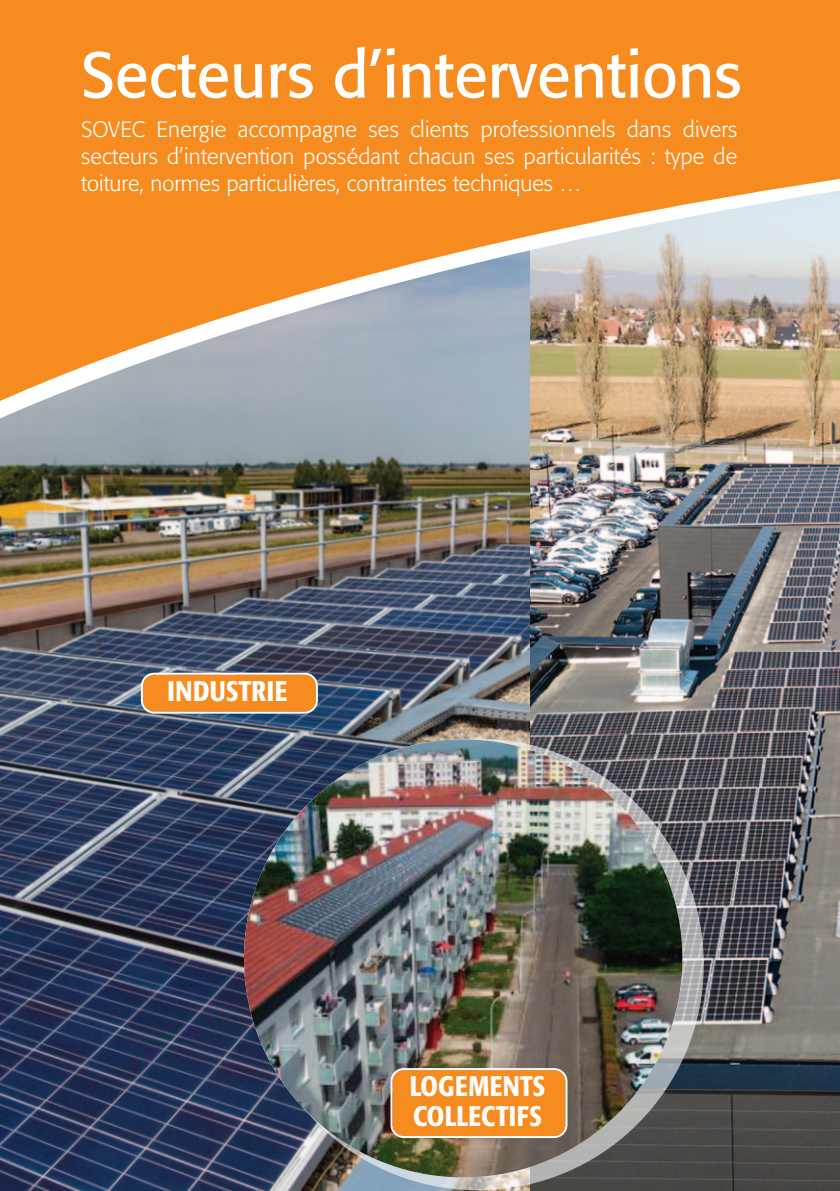
<style>
.page{position:relative;width:840px;height:1191px;background:#fff}
.page>*{position:absolute;margin:0;border:0;box-sizing:border-box;transform-origin:0 0}
.t1{font:64px "Formata";color:#fff}
.t2{font:500 condensed 28px "Formata";letter-spacing:.01em;color:#fff}
.t3{font:300 22px/27.2px "Formata";color:#fff;text-align:justify}
</style>
<div class="page">
<img style="left:529px;top:477px;width:310px;height:713px">
<img style="left:0;top:477px;width:529px;height:714px">
<img style="left:0;top:443px;width:839px;height:34px">
<svg style="left:0;top:0;width:839px;height:443px;background:#de9c57"></svg>
<div style="left:251px;top:738px;width:452px;height:452px;background:#fff;border-radius:50%;opacity:.59"></div>
<img style="left:244px;top:739px;width:438px;height:438px;border-radius:50%">
<svg style="left:390px;top:1068px;width:177px;height:70px;background:#f3912e"></svg>
<svg style="left:141px;top:672px;width:177px;height:41px;background:#ee9338"></svg>
<p class="t1" style="left:81px;top:46px;width:661px">Secteurs d’interventions</p>
<p class="t3" style="left:81px;top:117px;width:657px">SOVEC Energie accompagne ses clients professionnels dans divers secteurs d’intervention possédant chacun ses particularités : type de toiture, normes particulières, contraintes techniques …</p>
<p class="t2" style="left:167px;top:680px;width:121px">INDUSTRIE</p>
<p class="t2" style="left:409px;top:1074px;width:137px">LOGEMENTS</p>
<p class="t2" style="left:413px;top:1104px;width:130px">COLLECTIFS</p>
</div>
